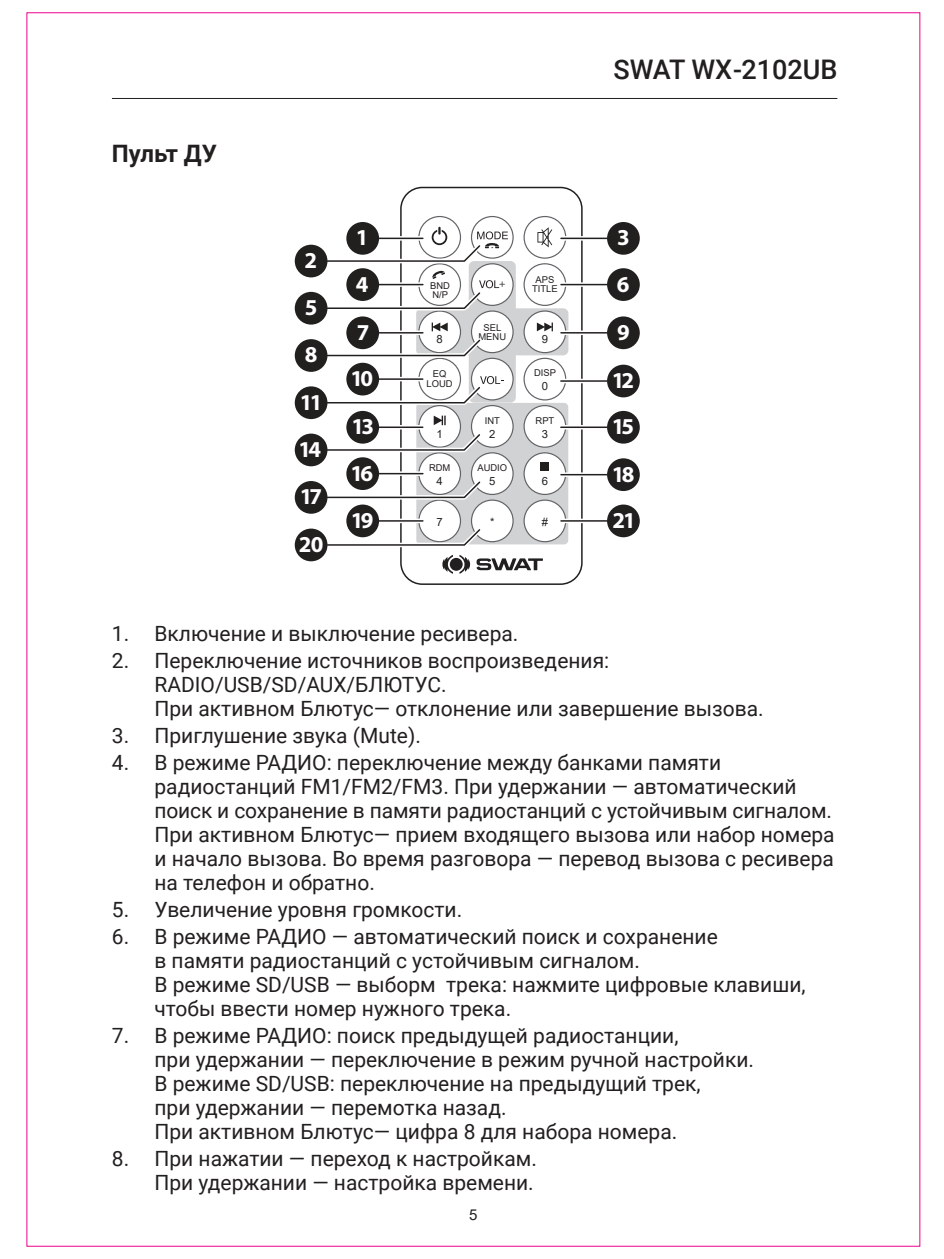
<style>
.page{position:relative;width:944px;height:1259px;background:#fff}
.page>*{position:absolute;margin:0;border:0;box-sizing:border-box;transform-origin:0 0}
.t1{font:500 27px "Roboto";color:#221f1f}
.t2{font:700 24px "Roboto";color:#221f1f}
.t3{font:700 22.8px/46.2px "Myriad Pro";letter-spacing:-.12em;color:#fff}
.t4{font:21px/24px "Roboto";color:#221f1f}
.t5{font:15px "Arial";color:#221f1f}
.t6{font:11.4px "Arial";color:#221f1f}
.t7{font:9.3px/9.3px "Arial";color:#221f1f;text-align:center}
</style>
<div class="page">
<hr style="left:112px;top:98px;width:725px;height:1px;background:#221f1f">
<div style="left:400px;top:187px;width:183px;height:398px;border:2px solid #221f1f;border-radius:21px"></div>
<svg style="left:568px;top:236px;width:39px;height:5px"></svg>
<hr style="left:561px;top:238px;width:46px;height:1px;background:#221f1f">
<svg style="left:568px;top:282px;width:39px;height:5px"></svg>
<hr style="left:561px;top:284px;width:46px;height:1px;background:#221f1f">
<svg style="left:568px;top:330px;width:39px;height:5px"></svg>
<hr style="left:561px;top:332px;width:46px;height:1px;background:#221f1f">
<hr style="left:561px;top:379px;width:46px;height:4px;background:#fff">
<hr style="left:561px;top:380px;width:46px;height:2px;background:#221f1f">
<hr style="left:561px;top:425px;width:46px;height:4px;background:#fff">
<hr style="left:561px;top:426px;width:46px;height:2px;background:#221f1f">
<svg style="left:568px;top:472px;width:39px;height:5px"></svg>
<hr style="left:561px;top:474px;width:46px;height:1px;background:#221f1f">
<svg style="left:568px;top:518px;width:39px;height:5px"></svg>
<hr style="left:561px;top:520px;width:46px;height:1px;background:#221f1f">
<svg style="left:323px;top:216px;width:245px;height:333px"></svg>
<div style="left:346px;top:222px;width:33px;height:33px;background:#221f1f;border-radius:50%"></div>
<div style="left:346px;top:268px;width:33px;height:33px;background:#221f1f;border-radius:50%"></div>
<div style="left:295px;top:245px;width:32px;height:32px;background:#221f1f;border-radius:50%"></div>
<div style="left:295px;top:292px;width:32px;height:32px;background:#221f1f;border-radius:50%"></div>
<div style="left:607px;top:222px;width:33px;height:33px;background:#221f1f;border-radius:50%"></div>
<div style="left:607px;top:268px;width:33px;height:33px;background:#221f1f;border-radius:50%"></div>
<div style="left:607px;top:504px;width:33px;height:33px;background:#221f1f;border-radius:50%"></div>
<div style="left:346px;top:316px;width:33px;height:33px;background:#221f1f;border-radius:50%"></div>
<div style="left:295px;top:339px;width:32px;height:33px;background:#221f1f;border-radius:50%"></div>
<div style="left:607px;top:316px;width:33px;height:33px;background:#221f1f;border-radius:50%"></div>
<div style="left:295px;top:386px;width:32px;height:33px;background:#221f1f;border-radius:50%"></div>
<div style="left:346px;top:363px;width:33px;height:32px;background:#221f1f;border-radius:50%"></div>
<div style="left:607px;top:365px;width:33px;height:32px;background:#221f1f;border-radius:50%"></div>
<div style="left:346px;top:411px;width:33px;height:32px;background:#221f1f;border-radius:50%"></div>
<div style="left:295px;top:433px;width:32px;height:33px;background:#221f1f;border-radius:50%"></div>
<div style="left:607px;top:411px;width:33px;height:32px;background:#221f1f;border-radius:50%"></div>
<div style="left:346px;top:457px;width:33px;height:33px;background:#221f1f;border-radius:50%"></div>
<div style="left:295px;top:481px;width:32px;height:33px;background:#221f1f;border-radius:50%"></div>
<div style="left:607px;top:458px;width:33px;height:33px;background:#221f1f;border-radius:50%"></div>
<div style="left:346px;top:504px;width:33px;height:33px;background:#221f1f;border-radius:50%"></div>
<div style="left:295px;top:528px;width:32px;height:33px;background:#221f1f;border-radius:50%"></div>
<div style="left:450px;top:558px;width:13px;height:13px;background:#221f1f;border-radius:50%"></div>
<svg style="left:442px;top:555px;width:11px;height:19px"></svg>
<svg style="left:459px;top:555px;width:11px;height:19px"></svg>
<svg style="left:476px;top:558px;width:67px;height:12px"></svg>
<p class="t2" style="left:112px;top:136px;width:107px">Пульт ДУ</p>
<p class="t1" style="left:613px;top:51px;width:226px">SWAT WX-2102UB</p>
<p class="t3" style="left:304px;top:237px;width:15px;line-height:47.1px">2<br>5</p>
<p class="t3" style="left:305px;top:331px;width:14px">8</p>
<p class="t3" style="left:300px;top:379px;width:24px">11</p>
<p class="t3" style="left:299px;top:426px;width:24px">14</p>
<p class="t3" style="left:300px;top:473px;width:24px">17</p>
<p class="t3" style="left:299px;top:521px;width:26px">20</p>
<p class="t3" style="left:356px;top:214px;width:14px">1<br>4</p>
<p class="t3" style="left:357px;top:309px;width:14px">7</p>
<p class="t7" style="left:430px;top:281px;width:21px;text-align:left">BND<br>N/P</p>
<p class="t7" style="left:532px;top:275px;width:27px">APS<br>TITLE</p>
<p class="t7" style="left:478px;top:323px;width:29px">SEL<br>MENU</p>
<p class="t6" style="left:437px;top:332px;width:8px">8</p>
<p class="t6" style="left:542px;top:332px;width:8px">9</p>
<p class="t3" style="left:617px;top:214px;width:14px">3<br>6</p>
<p class="t3" style="left:617px;top:309px;width:14px">9</p>
<p class="t7" style="left:534px;top:368px;width:23px">DISP</p>
<p class="t6" style="left:542px;top:380px;width:8px">0</p>
<p class="t7" style="left:427px;top:369px;width:28px">EQ<br>LOUD</p>
<p class="t3" style="left:350px;top:355px;width:24px">10</p>
<p class="t3" style="left:612px;top:357px;width:24px">12</p>
<p class="t3" style="left:351px;top:403px;width:24px">13</p>
<p class="t7" style="left:485px;top:416px;width:17px">INT</p>
<p class="t7" style="left:536px;top:416px;width:20px">RPT</p>
<p class="t3" style="left:612px;top:403px;width:24px">15</p>
<p class="t6" style="left:489px;top:427px;width:8px">2</p>
<p class="t6" style="left:437px;top:427px;width:8px">1</p>
<p class="t6" style="left:542px;top:427px;width:8px">3</p>
<p class="t3" style="left:351px;top:450px;width:24px">16</p>
<p class="t3" style="left:351px;top:497px;width:24px">19</p>
<p class="t7" style="left:429px;top:463px;width:23px">RDM</p>
<p class="t7" style="left:477px;top:463px;width:31px">AUDIO</p>
<p class="t6" style="left:489px;top:474px;width:8px">5</p>
<p class="t6" style="left:490px;top:515px;width:6px">*</p>
<p class="t6" style="left:437px;top:474px;width:8px">4</p>
<p class="t6" style="left:542px;top:474px;width:8px">6</p>
<p class="t6" style="left:437px;top:515px;width:8px">7</p>
<p class="t6" style="left:542px;top:515px;width:8px">#</p>
<p class="t3" style="left:612px;top:451px;width:24px">18</p>
<p class="t3" style="left:612px;top:497px;width:25px">21</p>
<p class="t4" style="left:112px;top:620px;width:408px">1. Включение и выключение ресивера.</p>
<p class="t4" style="left:154px;top:647px;width:611px;text-indent:-43px">2. Переключение источников воспроизведения:<br>RADIO/USB/SD/AUX/БЛЮТУС.<br>При активном Блютус— отклонение или завершение вызова.</p>
<p class="t4" style="left:112px;top:722px;width:310px">3. Приглушение звука (Mute).</p>
<p class="t4" style="left:154px;top:749px;width:682px;text-indent:-43px">4. В режиме РАДИО: переключение между банками памяти радиостанций FM1/FM2/FM3. При удержании — автоматический поиск и сохранение в памяти радиостанций с устойчивым сигналом.<br>При активном Блютус— прием входящего вызова или набор номера и начало вызова. Во время разговора — перевод вызова с ресивера на телефон и обратно.</p>
<p class="t4" style="left:112px;top:896px;width:352px">5. Увеличение уровня громкости.</p>
<p class="t4" style="left:154px;top:923px;width:653px;text-indent:-43px">6. В режиме РАДИО — автоматический поиск и сохранение<br>в памяти радиостанций с устойчивым сигналом.<br>В режиме SD/USB — выборм трека: нажмите цифровые клавиши, чтобы ввести номер нужного трека.</p>
<p class="t4" style="left:154px;top:1023px;width:601px;text-indent:-43px">7. В режиме РАДИО: поиск предыдущей радиостанции,<br>при удержании — переключение в режим ручной настройки.<br>В режиме SD/USB: переключение на предыдущий трек,<br>при удержании — перемотка назад.<br>При активном Блютус— цифра 8 для набора номера.</p>
<p class="t4" style="left:112px;top:1146px;width:426px;text-align:right">8. При нажатии — переход к настройкам.<br>При удержании — настройка времени.</p>
<p class="t5" style="left:469px;top:1205px;width:10px">5</p>
</div>
